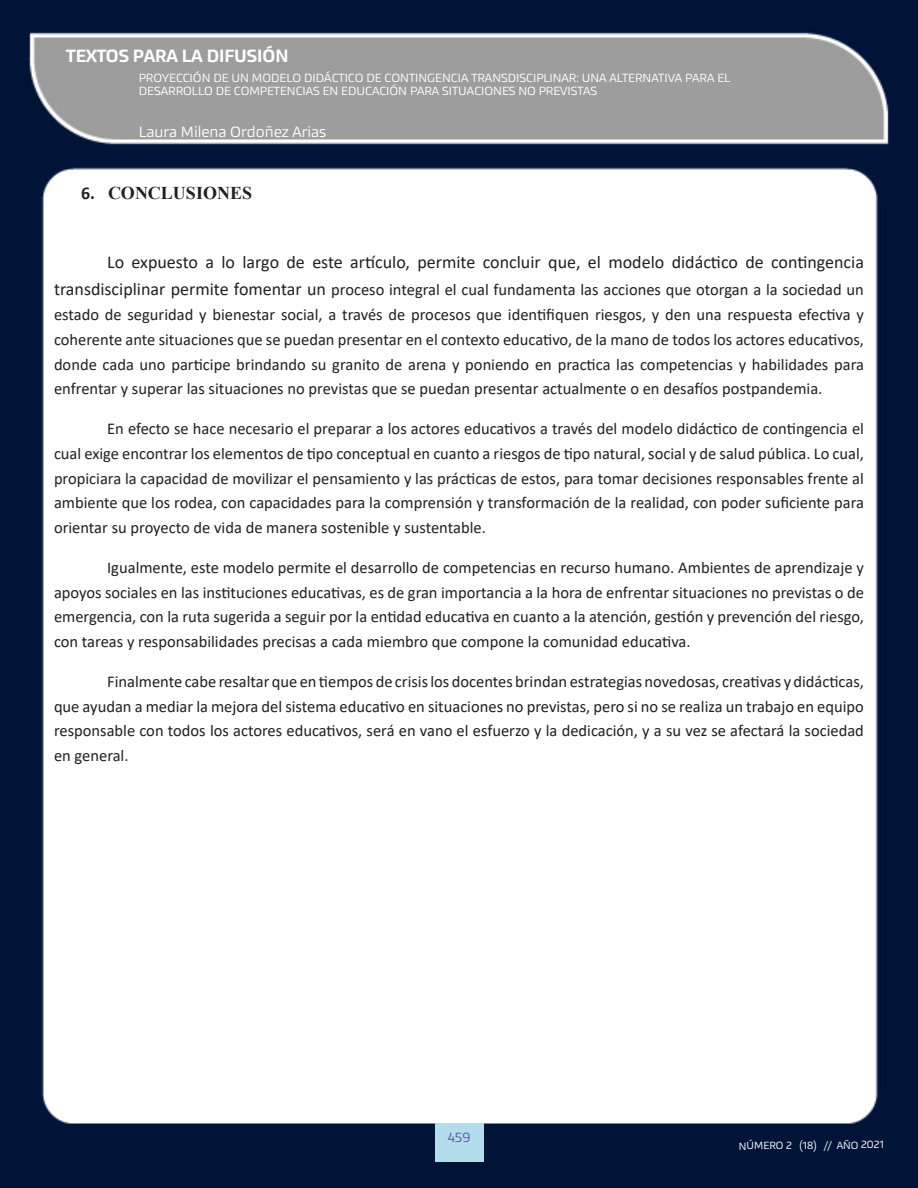
<style>
.page{position:relative;width:918px;height:1188px;background:#fff}
.page>*{position:absolute;margin:0;border:0;box-sizing:border-box;transform-origin:0 0}
.t1{font:18px "Calibri";color:#231f20}
.t2{font:500 18px "Akceler A";color:#fff}
.t3{font:700 18px "Times New Roman";color:#231f20}
.t4{font:16.5px/24.8px "Calibri";color:#231f20;text-align:justify}
.t5{font:15px "Akceler A";color:#fff}
.t6{font:13.5px "Akceler A";color:#5c5ea9}
.t7{font:12px/13.5px "Akceler A";color:#fff}
.t8{font:10.5px "Akceler A";color:#fff}
.s1{font-family:"Calibri"}
.s2{font-size:18px}
.s3{color:#231f20}
</style>
<div class="page">
<img style="left:0;top:0;width:918px;height:1188px">
<div style="left:435px;top:1123px;width:48px;height:39px;background:#b3ddeb"></div>
<p class="t2" style="left:66px;top:42px;width:224px">TEXTOS PARA LA DIFUSIÓN</p>
<p class="t7" style="left:139px;top:70px;width:593px">PROYECCIÓN DE UN MODELO DIDÁCTICO DE CONTINGENCIA TRANSDISCIPLINAR: UNA ALTERNATIVA PARA EL<br>DESARROLLO DE COMPETENCIAS EN EDUCACIÓN PARA SITUACIONES NO PREVISTAS</p>
<p class="t5" style="left:139px;top:121px;width:189px">Laura Milena Ordoñez Arias</p>
<p class="t3" style="left:81px;top:180px;width:173px"><span class="s1">6.</span> CONCLUSIONES</p>
<p class="t1" style="left:107px;top:250px;width:758px">Lo expuesto a lo largo de este artículo, permite concluir que, el modelo didáctico de contingencia</p>
<p class="t4" style="left:54px;top:277px;width:812px"><span class="s2">transdisciplinar permite fomentar un</span> proceso integral el cual fundamenta las acciones que otorgan a la sociedad un estado de seguridad y bienestar social, a través de procesos que identifiquen riesgos, y den una respuesta efectiva y coherente ante situaciones que se puedan presentar en el contexto educativo, de la mano de todos los actores educativos, donde cada uno participe brindando su granito de arena y poniendo en practica las competencias y habilidades para enfrentar y superar las situaciones no previstas que se puedan presentar actualmente o en desafíos postpandemia.</p>
<p class="t4" style="left:54px;top:416px;width:812px;text-indent:53px">En efecto se hace necesario el preparar a los actores educativos a través del modelo didáctico de contingencia el cual exige encontrar los elementos de tipo conceptual en cuanto a riesgos de tipo natural, social y de salud pública. Lo cual, propiciara la capacidad de movilizar el pensamiento y las prácticas de estos, para tomar decisiones responsables frente al ambiente que los rodea, con capacidades para la comprensión y transformación de la realidad, con poder suficiente para orientar su proyecto de vida de manera sostenible y sustentable.</p>
<p class="t4" style="left:54px;top:555px;width:812px;text-indent:53px">Igualmente, este modelo permite el desarrollo de competencias en recurso humano. Ambientes de aprendizaje y apoyos sociales en las instituciones educativas, es de gran importancia a la hora de enfrentar situaciones no previstas o de emergencia, con la ruta sugerida a seguir por la entidad educativa en cuanto a la atención, gestión y prevención del riesgo, con tareas y responsabilidades precisas a cada miembro que compone la comunidad educativa.</p>
<p class="t4" style="left:54px;top:669px;width:812px;text-indent:53px">Finalmente cabe resaltar que en tiempos de crisis los docentes brindan estrategias novedosas, creativas y didácticas, que ayudan a mediar la mejora del sistema educativo en situaciones no previstas, pero si no se realiza un trabajo en equipo responsable con todos los actores educativos, será en vano el esfuerzo y la dedicación, y a su vez se afectará la sociedad en general.</p>
<p class="t6" style="left:447px;top:1127px;width:25px">459</p>
<p class="t8" style="left:739px;top:1139px;width:150px;rotate:-1deg">NÚMERO 2 (18) // AÑO 2021<span class="s3">)</span></p>
</div>
